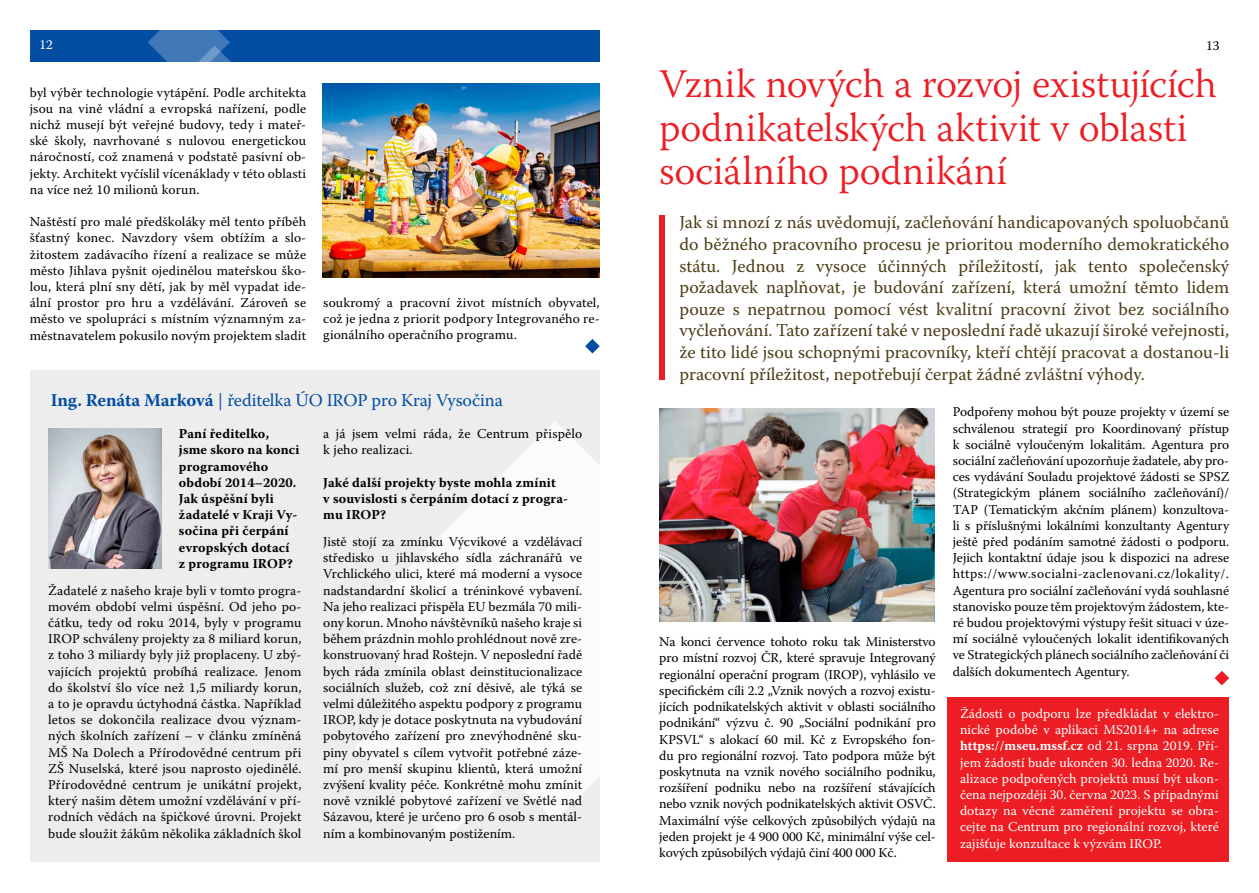
<style>
.page{position:relative;width:1259px;height:893px;background:#fff}
.page>*{position:absolute;margin:0;border:0;box-sizing:border-box;transform-origin:0 0}
.t1{font:300 40.5px/43.5px "Warnock Pro";letter-spacing:-.005em;color:#ed1d24}
.t2{font:18px/21.6px "Warnock Pro";color:#4b3d17;text-align:justify}
.t3{font:18px "Warnock Pro";letter-spacing:-.01em;color:#034ea2}
.t4{font:13.5px/16.2px "Warnock Pro";letter-spacing:.01em;color:#000;text-align:justify}
.t5{font:13.5px/16.2px "Warnock Pro";color:#fff;text-align:justify}
.t6{font:700 13.5px/16.2px "Warnock Pro";letter-spacing:.01em;color:#000}
.s1{font-weight:700}
</style>
<div class="page">
<div style="left:30px;top:370px;width:570px;height:492px;background:#ededee"></div>
<svg style="left:430px;top:821px;width:34px;height:17px"></svg>
<svg style="left:355px;top:422px;width:400px;height:399px;fill:#fbfbfb"></svg>
<img style="left:48px;top:429px;width:114px;height:139px">
<div style="left:947px;top:697px;width:282px;height:165px;background:#ed1d24"></div>
<div style="left:659px;top:215px;width:5px;height:165px;background:#ed1d24"></div>
<svg style="left:1214px;top:671px;width:15px;height:14px"></svg>
<img style="left:322px;top:83px;width:278px;height:194px">
<div style="left:30px;top:30px;width:570px;height:31px;background:#034ea2"></div>
<svg style="left:148px;top:30px;width:85px;height:32px"></svg>
<svg style="left:585px;top:339px;width:15px;height:14px"></svg>
<img style="left:659px;top:409px;width:276px;height:212px">
<p class="t5" style="left:39px;top:36px;width:15px">12</p>
<p class="t4" style="left:30px;top:84px;width:278px">byl výběr technologie vytápění. Podle architekta jsou na vině vládní a evropská nařízení, podle nichž musejí být veřejné budovy, tedy i mateř&shy;ské školy, navrhované s nulovou energetickou náročností, což znamená v podstatě pasivní ob&shy;jekty. Architekt vyčíslil vícenáklady v této oblasti na více než 10 milionů korun.</p>
<p class="t4" style="left:30px;top:213px;width:278px">Naštěstí pro malé předškoláky měl tento příběh šťastný konec. Navzdory všem obtížím a slo&shy;žitostem zadávacího řízení a realizace se může město Jihlava pyšnit ojedinělou mateřskou ško&shy;lou, která plní sny dětí, jak by měl vypadat ide&shy;ální prostor pro hru a vzdělávání. Zároveň se město ve spolupráci s místním významným za&shy;městnavatelem pokusilo novým projektem sladit</p>
<p class="t4" style="left:323px;top:294px;width:278px">soukromý a pracovní život místních obyvatel, což je jedna z priorit podpory Integrovaného re&shy;gionálního operačního programu.</p>
<h2 class="t3" style="left:51px;top:390px;width:454px"><span class="s1">Ing. Renáta Marková</span> | ředitelka ÚO IROP pro Kraj Vysočina</h2>
<p class="t6" style="left:179px;top:425px;width:122px">Paní ředitelko, jsme skoro na konci programového období 2014–2020.<br>Jak úspěšní byli žadatelé v Kraji Vy&shy;sočina při čerpání evropských dotací<br>z programu IROP?</p>
<p class="t4" style="left:48px;top:582px;width:255px">Žadatelé z našeho kraje byli v tomto progra&shy;movém období velmi úspěšní. Od jeho po&shy;čátku, tedy od roku 2014, byly v programu IROP schváleny projekty za 8 miliard korun, z toho 3 miliardy byly již proplaceny. U zbý&shy;vajících projektů probíhá realizace. Jenom do školství šlo více než 1,5 miliardy korun, a to je opravdu úctyhodná částka. Například letos se dokončila realizace dvou význam&shy;ných školních zařízení – v článku zmíněná MŠ Na Dolech a Přírodovědné centrum při ZŠ Nuselská, které jsou naprosto ojedinělé.<br>Přírodovědné centrum je unikátní projekt, který našim dětem umožní vzdělávání v pří&shy;rodních vědách na špičkové úrovni. Projekt bude sloužit žákům několika základních škol</p>
<p class="t4" style="left:323px;top:425px;width:260px">a já jsem velmi ráda, že Centrum přispělo k jeho realizaci.</p>
<p class="t6" style="left:323px;top:474px;width:246px">Jaké další projekty byste mohla zmínit<br>v souvislosti s čerpáním dotací z progra&shy;mu IROP?</p>
<p class="t4" style="left:323px;top:533px;width:260px">Jistě stojí za zmínku Výcvikové a vzdělávací středisko u jihlavského sídla záchranářů ve Vrchlického ulici, které má moderní a vysoce nadstandardní školicí a tréninkové vybavení.<br>Na jeho realizaci přispěla EU bezmála 70 mili&shy;ony korun. Mnoho návštěvníků našeho kraje si během prázdnin mohlo prohlédnout nově zre&shy;konstruovaný hrad Roštejn. V neposlední řadě bych ráda zmínila oblast deinstitucionalizace sociálních služeb, což zní děsivě, ale týká se velmi důležitého aspektu podpory z programu IROP, kdy je dotace poskytnuta na vybudování pobytového zařízení pro znevýhodněné sku&shy;piny obyvatel s cílem vytvořit potřebné záze&shy;mí pro menší skupinu klientů, která umožní zvýšení kvality péče. Konkrétně mohu zmínit nově vzniklé pobytové zařízení ve Světlé nad Sázavou, které je určeno pro 6 osob s mentál&shy;ním a kombinovaným postižením.</p>
<p class="t4" style="left:1206px;top:37px;width:15px">13</p>
<h1 class="t1" style="left:659px;top:62px;width:559px">Vznik nových a rozvoj existujících podnikatelských aktivit v oblasti sociálního podnikání</h1>
<p class="t2" style="left:679px;top:211px;width:551px">Jak si mnozí z nás uvědomují, začleňování handicapovaných spoluobčanů do běžného pracovního procesu je prioritou moderního demokratického státu. Jednou z vysoce účinných příležitostí, jak tento společenský požadavek naplňovat, je budování zařízení, která umožní těmto lidem pouze s nepatrnou pomocí vést kvalitní pracovní život bez sociálního vyčleňování. Tato zařízení také v neposlední řadě ukazují široké veřejnosti, že tito lidé jsou schopnými pracovníky, kteří chtějí pracovat a dostanou-li pracovní příležitost, nepotřebují čerpat žádné zvláštní výhody.</p>
<p class="t4" style="left:659px;top:633px;width:278px">Na konci července tohoto roku tak Ministerstvo pro místní rozvoj ČR, které spravuje Integrovaný regionální operační program (IROP), vyhlásilo ve specifickém cíli 2.2 „Vznik nových a rozvoj existu&shy;jících podnikatelských aktivit v oblasti sociálního podnikání“ výzvu č. 90 „Sociální podnikání pro KPSVL“ s alokací 60 mil. Kč z Evropského fon&shy;du pro regionální rozvoj. Tato podpora může být poskytnuta na vznik nového sociálního podniku, rozšíření podniku nebo na rozšíření stávajících nebo vznik nových podnikatelských aktivit OSVČ.<br>Maximální výše celkových způsobilých výdajů na jeden projekt je 4 900 000 Kč, minimální výše cel&shy;kových způsobilých výdajů činí 400 000 Kč.</p>
<p class="t4" style="left:952px;top:404px;width:278px">Podpořeny mohou být pouze projekty v území se schválenou strategií pro Koordinovaný přístup k sociálně vyloučeným lokalitám. Agentura pro sociální začleňování upozorňuje žadatele, aby pro&shy;ces vydávání Souladu projektové žádosti se SPSZ (Strategickým plánem sociálního začleňování)/ TAP (Tematickým akčním plánem) konzultova&shy;li s příslušnými lokálními konzultanty Agentury ještě před podáním samotné žádosti o podporu.<br>Jejich kontaktní údaje jsou k dispozici na adrese https://www.socialni-zaclenovani.cz/lokality/.<br>Agentura pro sociální začleňování vydá souhlasné stanovisko pouze těm projektovým žádostem, kte&shy;ré budou projektovými výstupy řešit situaci v úze&shy;mí sociálně vyloučených lokalit identifikovaných ve Strategických plánech sociálního začleňování či dalších dokumentech Agentury.</p>
<p class="t5" style="left:960px;top:705px;width:260px">Žádosti o podporu lze předkládat v elektro&shy;nické podobě v aplikaci MS2014+ na adrese <span class="s1">https://mseu.mssf.cz</span> od 21. srpna 2019. Pří&shy;jem žádostí bude ukončen 30. ledna 2020. Re&shy;alizace podpořených projektů musí být ukon&shy;čena nejpozději 30. června 2023. S případnými dotazy na věcné zaměření projektu se obra&shy;cejte na Centrum pro regionální rozvoj, které zajišťuje konzultace k výzvám IROP.</p>
</div>
